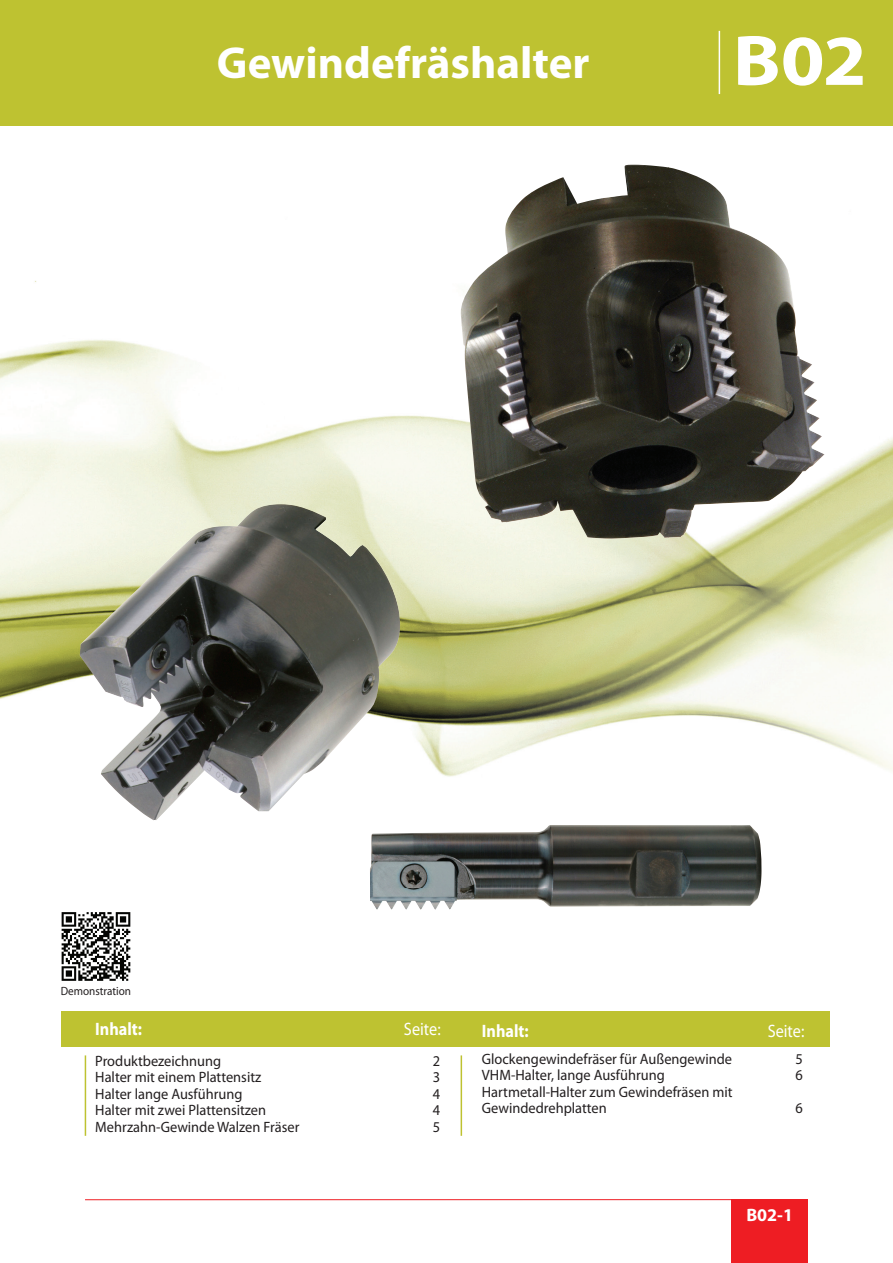
<style>
.page{position:relative;width:893px;height:1263px;background:#fff}
.page>*{position:absolute;margin:0;border:0;box-sizing:border-box;transform-origin:0 0}
.t1{font:700 72px "Myriad Pro";color:#fff;scale:1.1 1}
.t2{font:700 45px "Myriad Pro";color:#fff}
.t3{font:700 18px "Myriad Pro";color:#fff;scale:.9 1}
.t4{font:18px "Myriad Pro";color:#fff;scale:.9 1}
.t5{font:700 18px "Myriad Pro";color:#fff}
.t6{font:15px/16.5px "Myriad Pro";color:#231f20;scale:.96 1}
.t7{font:12px "Myriad Pro";color:#231f20;scale:.93 1}
</style>
<div class="page">
<div style="left:731px;top:1199px;width:77px;height:64px;background:#ee1d23"></div>
<hr style="left:85px;top:1199px;width:723px;height:1px;background:#ee1d23">
<img style="left:0;top:281px;width:893px;height:600px">
<img style="left:461px;top:165px;width:208px;height:374px">
<img style="left:668px;top:219px;width:156px;height:319px">
<img style="left:668px;top:167px;width:61px;height:52px">
<div style="left:62px;top:1011px;width:768px;height:36px;background:#bec231"></div>
<hr style="left:85px;top:1055px;width:1px;height:81px;background:#bec231">
<hr style="left:461px;top:1055px;width:1px;height:81px;background:#bec231">
<div style="left:0;top:0;width:893px;height:125px;background:#bec231"></div>
<hr style="left:719px;top:31px;width:1px;height:63px;background:#fff">
<img style="left:370px;top:826px;width:391px;height:84px">
<img style="left:80px;top:504px;width:321px;height:316px">
<svg style="left:61px;top:912px;width:70px;height:69px"></svg>
<svg style="left:62px;top:912px;width:68px;height:69px"></svg>
<h2 class="t2" style="left:217px;top:34px;width:374px">Gewindefräshalter</h2>
<h1 class="t1" style="left:733px;top:14px;width:123px">B02</h1>
<p class="t7" style="left:61px;top:984px;width:77px">Demonstration</p>
<p class="t3" style="left:95px;top:1017px;width:54px">Inhalt:</p>
<p class="t4" style="left:404px;top:1018px;width:42px">Seite:</p>
<p class="t3" style="left:482px;top:1019px;width:54px">Inhalt:</p>
<p class="t4" style="left:768px;top:1020px;width:42px">Seite:</p>
<p class="t6" style="left:95px;top:1052px;width:133px">Produktbezeichnung</p>
<p class="t6" style="left:433px;top:1052px;width:9px">2</p>
<p class="t6" style="left:95px;top:1068px;width:174px">Halter mit einem Plattensitz</p>
<p class="t6" style="left:433px;top:1068px;width:9px">3</p>
<p class="t6" style="left:95px;top:1085px;width:155px">Halter lange Ausführung</p>
<p class="t6" style="left:433px;top:1085px;width:9px">4</p>
<p class="t6" style="left:95px;top:1101px;width:179px">Halter mit zwei Plattensitzen</p>
<p class="t6" style="left:433px;top:1101px;width:9px">4</p>
<p class="t6" style="left:95px;top:1118px;width:214px">Mehrzahn-Gewinde Walzen Fräser</p>
<p class="t6" style="left:433px;top:1118px;width:9px">5</p>
<p class="t6" style="left:482px;top:1050px;width:262px">Glockengewindefräser für Außengewinde</p>
<p class="t6" style="left:795px;top:1050px;width:9px">5</p>
<p class="t6" style="left:482px;top:1067px;width:192px">VHM-Halter, lange Ausführung</p>
<p class="t6" style="left:795px;top:1067px;width:9px">6</p>
<p class="t6" style="left:482px;top:1083px;width:263px">Hartmetall-Halter zum Gewindefräsen mit<br>Gewindedrehplatten</p>
<p class="t6" style="left:795px;top:1100px;width:9px">6</p>
<p class="t5" style="left:746px;top:1203px;width:48px">B02-1</p>
</div>
